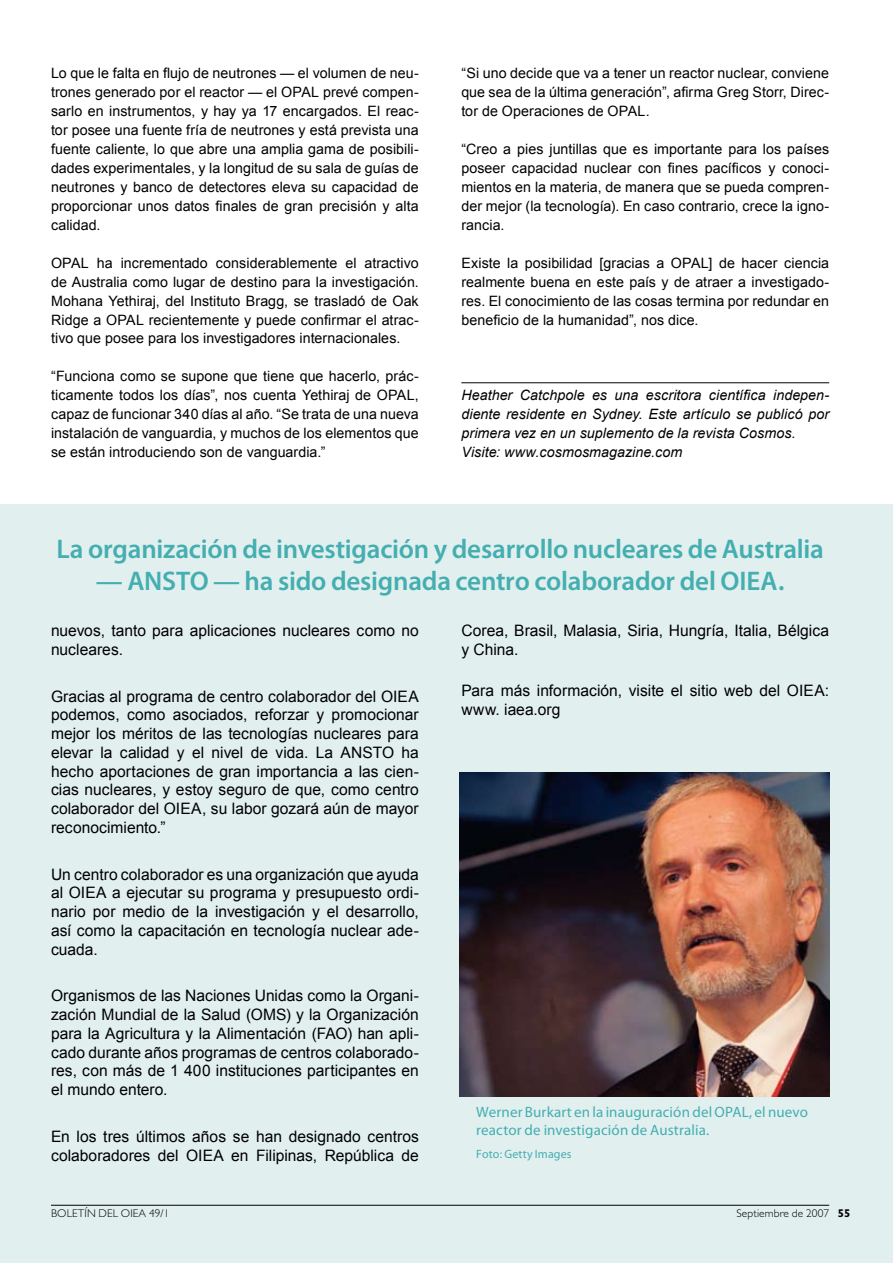
<style>
.page{position:relative;width:893px;height:1263px;background:#fff}
.page>*{position:absolute;margin:0;border:0;box-sizing:border-box;transform-origin:0 0}
.t1{font:600 27px "Myriad Pro";letter-spacing:-.01em;color:#44aeb0}
.t2{font:15.75px/18.8px "Arial";color:#000}
.t3{font:15px/18px "Myriad Pro";letter-spacing:.01em;color:#44aeb0}
.t4{font:14.25px/18.9px "Arial";letter-spacing:.005em;color:#000;text-align:justify}
.t5{font:italic 14.25px/18.9px "Arial";letter-spacing:.005em;color:#000}
.t6{font:12px "Myriad";letter-spacing:.01em;color:#44aeb0}
.t7{font:300 11.25px "Gill Sans";letter-spacing:.01em;color:#000}
.s1{font-weight:700}
</style>
<div class="page">
<div style="left:0;top:505px;width:893px;height:758px;background:#e2efef"></div>
<hr style="left:51px;top:1205px;width:778px;height:1px;background:#000">
<hr style="left:461px;top:382px;width:368px;height:1px;background:#000">
<img style="left:459px;top:773px;width:370px;height:324px">
<p class="t4" style="left:51px;top:64px;width:369px">Lo que le falta en flujo de neutrones — el volumen de neu&shy;trones generado por el reactor — el OPAL prevé compen&shy;sarlo en instrumentos, y hay ya 17 encargados. El reac&shy;tor posee una fuente fría de neutrones y está prevista una fuente caliente, lo que abre una amplia gama de posibili&shy;dades experimentales, y la longitud de su sala de guías de neutrones y banco de detectores eleva su capacidad de proporcionar unos datos finales de gran precisión y alta calidad.</p>
<p class="t4" style="left:51px;top:253px;width:369px">OPAL ha incrementado considerablemente el atractivo de Australia como lugar de destino para la investigación.<br>Mohana Yethiraj, del Instituto Bragg, se trasladó de Oak Ridge a OPAL recientemente y puede confirmar el atrac&shy;tivo que posee para los investigadores internacionales.</p>
<p class="t4" style="left:51px;top:367px;width:369px">“Funciona como se supone que tiene que hacerlo, prác&shy;ticamente todos los días”, nos cuenta Yethiraj de OPAL, capaz de funcionar 340 días al año. “Se trata de una nueva instalación de vanguardia, y muchos de los elementos que se están introduciendo son de vanguardia.”</p>
<p class="t4" style="left:461px;top:64px;width:369px">“Si uno decide que va a tener un reactor nuclear, conviene que sea de la última generación”, afirma Greg Storr, Direc&shy;tor de Operaciones de OPAL.</p>
<p class="t4" style="left:461px;top:140px;width:369px">“Creo a pies juntillas que es importante para los países poseer capacidad nuclear con fines pacíficos y conoci&shy;mientos en la materia, de manera que se pueda compren&shy;der mejor (la tecnología). En caso contrario, crece la igno&shy;rancia.</p>
<p class="t4" style="left:461px;top:253px;width:369px">Existe la posibilidad [gracias a OPAL] de hacer ciencia realmente buena en este país y de atraer a investigado&shy;res. El conocimiento de las cosas termina por redundar en beneficio de la humanidad”, nos dice.</p>
<p class="t5" style="left:461px;top:386px;width:369px">Heather Catchpole es una escritora científica indepen&shy;diente residente en Sydney. Este artículo se publicó por primera vez en un suplemento de la revista Cosmos.<br>Visite: www.cosmosmagazine.com</p>
<h1 class="t1" style="left:56px;top:531px;width:769px">La organización de investigación y desarrollo nucleares de Australia</h1>
<h1 class="t1" style="left:96px;top:564px;width:690px">— ANSTO — ha sido designada centro colaborador del OIEA.</h1>
<p class="t2" style="left:51px;top:621px;width:369px">nuevos, tanto para aplicaciones nucleares como no nucleares.</p>
<p class="t2" style="left:51px;top:687px;width:369px;text-align:justify">Gracias al programa de centro colaborador del OIEA podemos, como asociados, reforzar y promocionar mejor los méritos de las tecnologías nucleares para elevar la calidad y el nivel de vida. La ANSTO ha hecho aportaciones de gran importancia a las cien&shy;cias nucleares, y estoy seguro de que, como centro colaborador del OIEA, su labor gozará aún de mayor reconocimiento.”</p>
<p class="t2" style="left:51px;top:865px;width:369px;text-align:justify">Un centro colaborador es una organización que ayuda al OIEA a ejecutar su programa y presupuesto ordi&shy;nario por medio de la investigación y el desarrollo, así como la capacitación en tecnología nuclear ade&shy;cuada.</p>
<p class="t2" style="left:51px;top:986px;width:369px;text-align:justify">Organismos de las Naciones Unidas como la Organi&shy;zación Mundial de la Salud (OMS) y la Organización para la Agricultura y la Alimentación (FAO) han apli&shy;cado durante años programas de centros colaborado&shy;res, con más de 1 400 instituciones participantes en el mundo entero.</p>
<p class="t2" style="left:51px;top:1127px;width:369px">En los tres últimos años se han designado centros colaboradores del OIEA en Filipinas, República de</p>
<p class="t2" style="left:461px;top:621px;width:369px">Corea, Brasil, Malasia, Siria, Hungría, Italia, Bélgica y China.</p>
<p class="t2" style="left:461px;top:681px;width:369px">Para más información, visite el sitio web del OIEA: www. iaea.org</p>
<p class="t3" style="left:476px;top:1103px;width:333px">Werner Burkart en la inauguración del OPAL, el nuevo reactor de investigación de Australia.</p>
<p class="t6" style="left:476px;top:1148px;width:97px">Foto: Getty Images</p>
<p class="t7" style="left:51px;top:1207px;width:120px">BOLETÍN DEL OIEA 49/1</p>
<p class="t7" style="left:736px;top:1207px;width:115px">Septiembre de 2007 <span class="s1">55</span></p>
</div>
